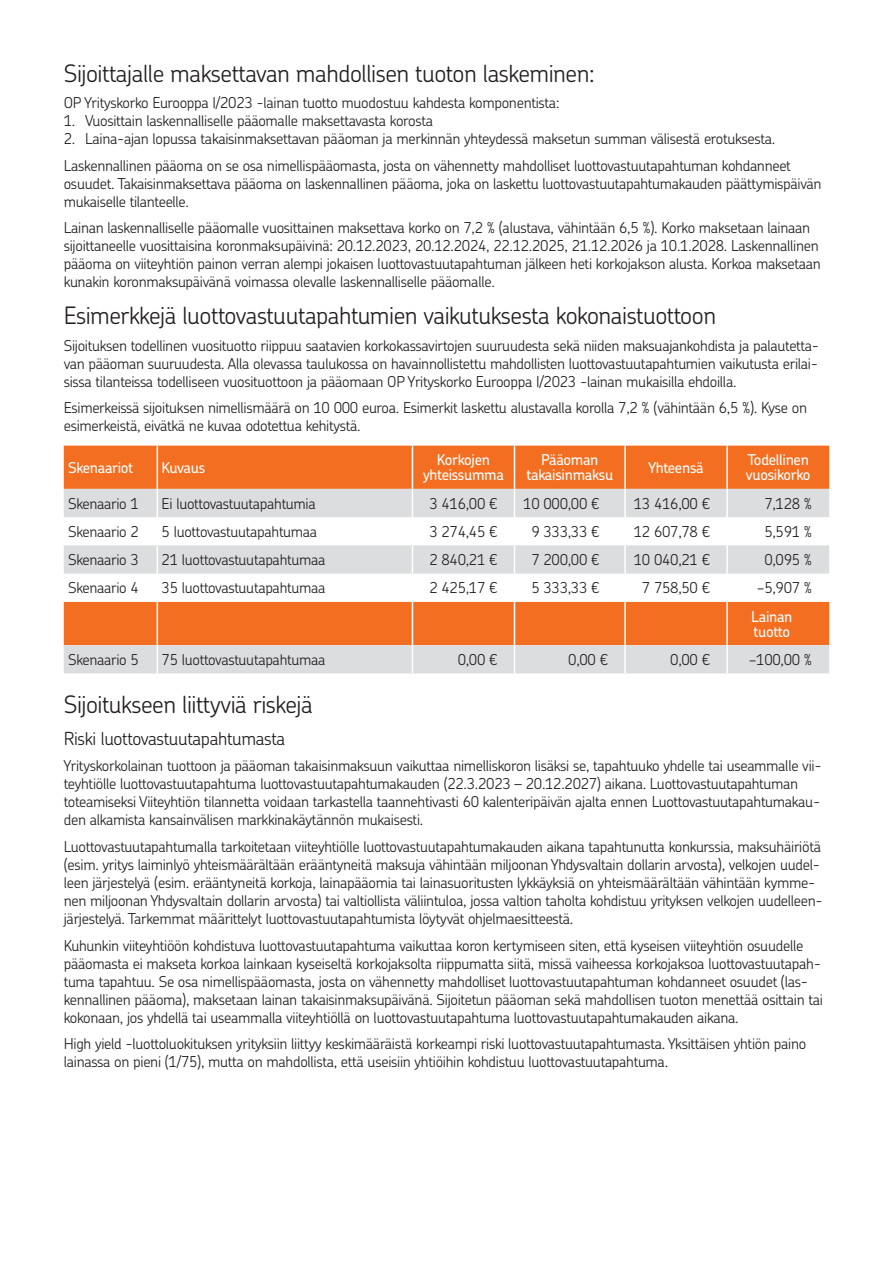
<style>
.page{position:relative;width:893px;height:1263px;background:#fff}
.page>*{position:absolute;margin:0;border:0;box-sizing:border-box;transform-origin:0 0}
.t1{font:300 24px "OP Chevin Pro";letter-spacing:-.02em;color:#231f20}
.t2{font:300 18px "OP Chevin Pro";letter-spacing:-.02em;color:#231f20}
.t3{font:300 15px/18px "OP Chevin Pro";letter-spacing:-.02em;color:#231f20}
.t4{font:500 15px/15px "OP Chevin Pro";letter-spacing:-.02em;color:#fff;text-align:center}
</style>
<div class="page">
<div style="left:64px;top:446px;width:765px;height:43px;background:#f36e21"></div>
<svg style="left:64px;top:489px;width:765px;height:184px"></svg>
<hr style="left:157px;top:446px;width:1px;height:43px;background:#fff">
<hr style="left:412px;top:446px;width:1px;height:43px;background:#fff">
<hr style="left:514px;top:446px;width:1px;height:43px;background:#fff">
<hr style="left:624px;top:446px;width:2px;height:43px;background:#fff">
<hr style="left:726px;top:446px;width:2px;height:43px;background:#fff">
<hr style="left:624px;top:489px;width:2px;height:28px;background:#fff">
<hr style="left:726px;top:489px;width:2px;height:28px;background:#fff">
<hr style="left:624px;top:517px;width:2px;height:28px;background:#fff">
<hr style="left:726px;top:517px;width:2px;height:28px;background:#fff">
<hr style="left:624px;top:545px;width:2px;height:29px;background:#fff">
<hr style="left:726px;top:545px;width:2px;height:29px;background:#fff">
<svg style="left:157px;top:489px;width:1px;height:113px"></svg>
<svg style="left:412px;top:489px;width:1px;height:113px"></svg>
<svg style="left:514px;top:489px;width:1px;height:113px"></svg>
<hr style="left:624px;top:574px;width:2px;height:28px;background:#fff">
<hr style="left:726px;top:574px;width:2px;height:28px;background:#fff">
<hr style="left:157px;top:602px;width:1px;height:43px;background:#fff">
<hr style="left:412px;top:602px;width:1px;height:43px;background:#fff">
<hr style="left:514px;top:602px;width:1px;height:43px;background:#fff">
<hr style="left:624px;top:602px;width:2px;height:43px;background:#fff">
<hr style="left:726px;top:602px;width:2px;height:43px;background:#fff">
<svg style="left:157px;top:645px;width:1px;height:28px"></svg>
<svg style="left:412px;top:645px;width:1px;height:28px"></svg>
<svg style="left:514px;top:645px;width:1px;height:28px"></svg>
<hr style="left:624px;top:645px;width:2px;height:28px;background:#fff">
<hr style="left:726px;top:645px;width:2px;height:28px;background:#fff">
<h1 class="t1" style="left:64px;top:57px;width:532px">Sijoittajalle maksettavan mahdollisen tuoton laskeminen:</h1>
<p class="t3" style="left:64px;top:93px;width:497px">OP Yrityskorko Eurooppa I/2023 -lainan tuotto muodostuu kahdesta komponentista:</p>
<p class="t3" style="left:64px;top:111px;width:371px">1. Vuosittain laskennalliselle pääomalle maksettavasta korosta</p>
<p class="t3" style="left:64px;top:125px;width:729px;line-height:26.5px">2. Laina-ajan lopussa takaisinmaksettavan pääoman ja merkinnän yhteydessä maksetun summan välisestä erotuksesta.<br>Laskennallinen pääoma on se osa nimellispääomasta, josta on vähennetty mahdolliset luottovastuutapahtuman kohdanneet</p>
<p class="t3" style="left:64px;top:174px;width:759px">osuudet. Takaisinmaksettava pääoma on laskennallinen pääoma, joka on laskettu luottovastuutapahtumakauden päättymispäivän mukaiselle tilanteelle.</p>
<p class="t3" style="left:64px;top:218px;width:758px">Lainan laskennalliselle pääomalle vuosittainen maksettava korko on 7,2 % (alustava, vähintään 6,5 %). Korko maksetaan lainaan sijoittaneelle vuosittaisina koronmaksupäivinä: 20.12.2023, 20.12.2024, 22.12.2025, 21.12.2026 ja 10.1.2028. Laskennallinen pääoma on viiteyhtiön painon verran alempi jokaisen luottovastuutapahtuman jälkeen heti korkojakson alusta. Korkoa maksetaan kunakin koronmaksupäivänä voimassa olevalle laskennalliselle pääomalle.</p>
<h1 class="t1" style="left:64px;top:299px;width:654px">Esimerkkejä luottovastuutapahtumien vaikutuksesta kokonaistuottoon</h1>
<p class="t3" style="left:64px;top:336px;width:757px;text-align:justify">Sijoituksen todellinen vuosituotto riippuu saatavien korkokassavirtojen suuruudesta sekä niiden maksuajankohdista ja palautetta&shy;van pääoman suuruudesta. Alla olevassa taulukossa on havainnollistettu mahdollisten luottovastuutapahtumien vaikutusta erilai&shy;sissa tilanteissa todelliseen vuosituottoon ja pääomaan OP Yrityskorko Eurooppa I/2023 -lainan mukaisilla ehdoilla.</p>
<p class="t3" style="left:64px;top:398px;width:745px">Esimerkeissä sijoituksen nimellismäärä on 10 000 euroa. Esimerkit laskettu alustavalla korolla 7,2 % (vähintään 6,5 %). Kyse on esimerkeistä, eivätkä ne kuvaa odotettua kehitystä.</p>
<p class="t4" style="left:68px;top:459px;width:67px">Skenaariot</p>
<p class="t4" style="left:162px;top:459px;width:45px">Kuvaus</p>
<p class="t4" style="left:423px;top:452px;width:82px">Korkojen yhteissumma</p>
<p class="t4" style="left:526px;top:452px;width:88px">Pääoman takaisinmaksu</p>
<p class="t4" style="left:648px;top:459px;width:57px">Yhteensä</p>
<p class="t4" style="left:746px;top:452px;width:66px;text-align:left">Todellinen vuosikorko</p>
<p class="t3" style="left:68px;top:494px;width:72px">Skenaario 1</p>
<p class="t3" style="left:162px;top:494px;width:156px">Ei luottovastuutapahtumia</p>
<p class="t3" style="left:429px;top:494px;width:70px">3 416,00 €</p>
<p class="t3" style="left:523px;top:494px;width:78px">10 000,00 €</p>
<p class="t3" style="left:634px;top:494px;width:78px">13 416,00 €</p>
<p class="t3" style="left:764px;top:494px;width:49px">7,128 %</p>
<p class="t3" style="left:68px;top:522px;width:72px">Skenaario 2</p>
<p class="t3" style="left:162px;top:522px;width:157px">5 luottovastuutapahtumaa</p>
<p class="t3" style="left:429px;top:522px;width:70px">3 274,45 €</p>
<p class="t3" style="left:531px;top:522px;width:70px">9 333,33 €</p>
<p class="t3" style="left:634px;top:522px;width:78px">12 607,78 €</p>
<p class="t3" style="left:764px;top:522px;width:49px">5,591 %</p>
<p class="t3" style="left:68px;top:550px;width:72px">Skenaario 3</p>
<p class="t3" style="left:162px;top:550px;width:165px">21 luottovastuutapahtumaa</p>
<p class="t3" style="left:429px;top:550px;width:70px">2 840,21 €</p>
<p class="t3" style="left:531px;top:550px;width:70px">7 200,00 €</p>
<p class="t3" style="left:634px;top:550px;width:78px">10 040,21 €</p>
<p class="t3" style="left:764px;top:550px;width:49px">0,095 %</p>
<p class="t3" style="left:68px;top:578px;width:72px">Skenaario 4</p>
<p class="t3" style="left:162px;top:578px;width:165px">35 luottovastuutapahtumaa</p>
<p class="t3" style="left:429px;top:578px;width:70px">2 425,17 €</p>
<p class="t3" style="left:531px;top:578px;width:70px">5 333,33 €</p>
<p class="t3" style="left:642px;top:578px;width:70px">7 758,50 €</p>
<p class="t3" style="left:757px;top:578px;width:57px">−5,907 %</p>
<p class="t4" style="left:751px;top:608px;width:43px;text-align:left">Lainan tuotto</p>
<p class="t3" style="left:68px;top:650px;width:72px">Skenaario 5</p>
<p class="t3" style="left:162px;top:650px;width:165px">75 luottovastuutapahtumaa</p>
<p class="t3" style="left:458px;top:650px;width:41px">0,00 €</p>
<p class="t3" style="left:568px;top:650px;width:41px">0,00 €</p>
<p class="t3" style="left:670px;top:650px;width:41px">0,00 €</p>
<p class="t3" style="left:749px;top:650px;width:65px">−100,00 %</p>
<h1 class="t1" style="left:64px;top:688px;width:250px">Sijoitukseen liittyviä riskejä</h1>
<p class="t2" style="left:64px;top:726px;width:223px">Riski luottovastuutapahtumasta</p>
<p class="t3" style="left:64px;top:756px;width:759px">Yrityskorkolainan tuottoon ja pääoman takaisinmaksuun vaikuttaa nimelliskoron lisäksi se, tapahtuuko yhdelle tai useammalle vii&shy;teyhtiölle luottovastuutapahtuma luottovastuutapahtumakauden (22.3.2023 – 20.12.2027) aikana. Luottovastuutapahtuman toteamiseksi Viiteyhtiön tilannetta voidaan tarkastella taannehtivasti 60 kalenteripäivän ajalta ennen Luottovastuutapahtumakau&shy;den alkamista kansainvälisen markkinakäytännön mukaisesti.</p>
<p class="t3" style="left:64px;top:837px;width:760px">Luottovastuutapahtumalla tarkoitetaan viiteyhtiölle luottovastuutapahtumakauden aikana tapahtunutta konkurssia, maksuhäiriötä (esim. yritys laiminlyö yhteismäärältään erääntyneitä maksuja vähintään miljoonan Yhdysvaltain dollarin arvosta), velkojen uudel&shy;leen järjestelyä (esim. erääntyneitä korkoja, lainapääomia tai lainasuoritusten lykkäyksiä on yhteismäärältään vähintään kymme&shy;nen miljoonan Yhdysvaltain dollarin arvosta) tai valtiollista väliintuloa, jossa valtion taholta kohdistuu yrityksen velkojen uudelleen&shy;järjestelyä. Tarkemmat määrittelyt luottovastuutapahtumista löytyvät ohjelmaesitteestä.</p>
<p class="t3" style="left:64px;top:935px;width:761px">Kuhunkin viiteyhtiöön kohdistuva luottovastuutapahtuma vaikuttaa koron kertymiseen siten, että kyseisen viiteyhtiön osuudelle pääomasta ei makseta korkoa lainkaan kyseiseltä korkojaksolta riippumatta siitä, missä vaiheessa korkojaksoa luottovastuutapah&shy;tuma tapahtuu. Se osa nimellispääomasta, josta on vähennetty mahdolliset luottovastuutapahtuman kohdanneet osuudet (las&shy;kennallinen pääoma), maksetaan lainan takaisinmaksupäivänä. Sijoitetun pääoman sekä mahdollisen tuoton menettää osittain tai kokonaan, jos yhdellä tai useammalla viiteyhtiöllä on luottovastuutapahtuma luottovastuutapahtumakauden aikana.</p>
<p class="t3" style="left:64px;top:1034px;width:744px">High yield -luottoluokituksen yrityksiin liittyy keskimääräistä korkeampi riski luottovastuutapahtumasta. Yksittäisen yhtiön paino lainassa on pieni (1/75), mutta on mahdollista, että useisiin yhtiöihin kohdistuu luottovastuutapahtuma.</p>
</div>
